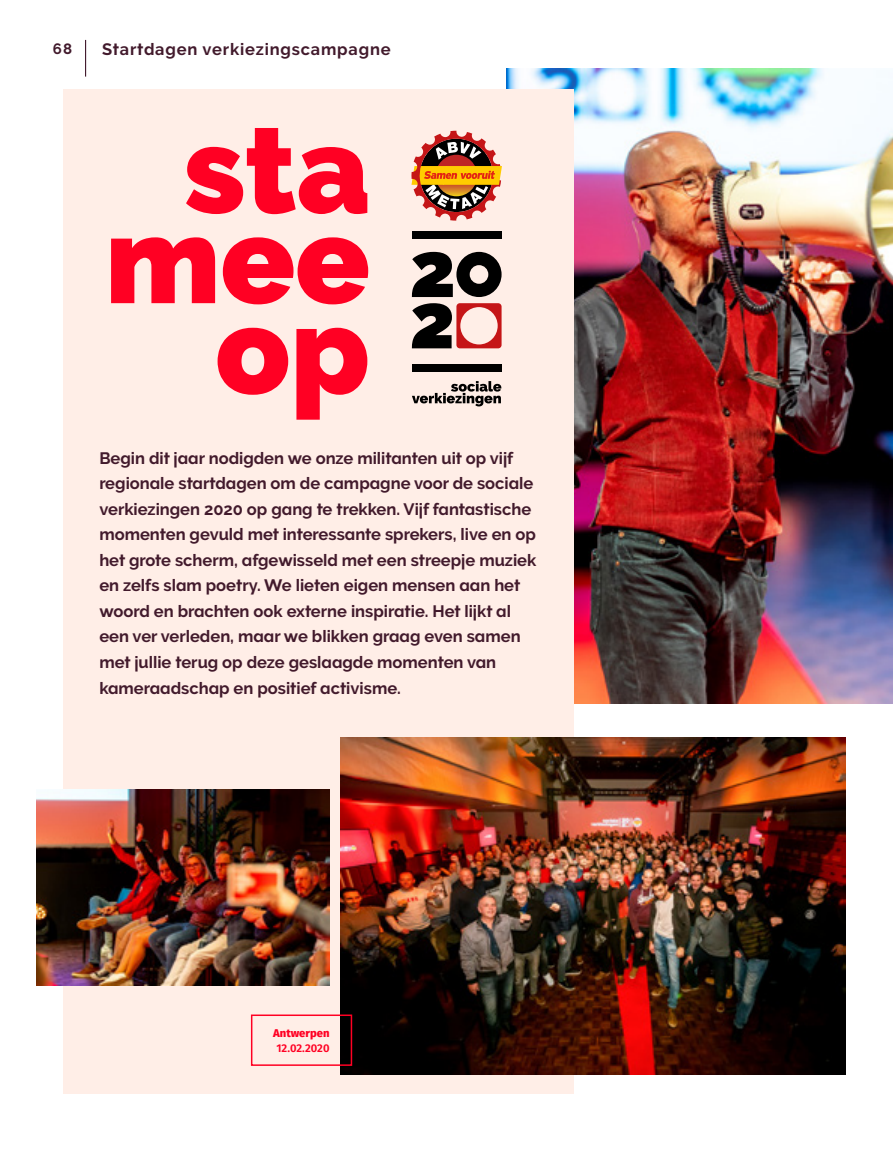
<style>
.page{position:relative;width:893px;height:1149px;background:#fff}
.page>*{position:absolute;margin:0;border:0;box-sizing:border-box;transform-origin:0 0}
.t1{font:900 122.7px/90.3px "Raleway";color:#ff0023;text-align:right}
.t2{font:700 16.5px/25.5px "Raleway";color:#421a2c}
.t3{font:700 16.5px "Raleway";letter-spacing:.05em;color:#421a2c}
.t4{font:700 15px "Raleway";color:#421a2c}
.t5{font:600 11.25px "Fira Sans";color:#ff0023}
.t6{font:800 11.25px "Fira Sans";color:#ff0023}
</style>
<div class="page">
<img style="left:506px;top:68px;width:387px;height:635px">
<div style="left:64px;top:89px;width:510px;height:1004px;background:#ffeee7"></div>
<svg style="left:412px;top:381px;width:89px;height:25px"></svg>
<div style="left:412px;top:230px;width:90px;height:8px;background:#000"></div>
<div style="left:412px;top:363px;width:90px;height:8px;background:#000"></div>
<svg style="left:412px;top:252px;width:90px;height:45px"></svg>
<svg style="left:412px;top:303px;width:90px;height:45px"></svg>
<svg style="left:411px;top:131px;width:91px;height:89px"></svg>
<img style="left:340px;top:737px;width:505px;height:336px">
<img style="left:36px;top:789px;width:294px;height:196px">
<div style="left:251px;top:1014px;width:101px;height:51px;border:2px solid #ff0023"></div>
<hr style="left:85px;top:40px;width:1px;height:37px;background:#421a2c">
<p class="t4" style="left:53px;top:40px;width:21px">68</p>
<p class="t3" style="left:102px;top:40px;width:290px">Startdagen verkiezingscampagne</p>
<h1 class="t1" style="left:105px;top:125px;width:266px">sta mee op</h1>
<p class="t2" style="left:99px;top:445px;width:438px">Begin dit jaar nodigden we onze militanten uit op vijf regionale startdagen om de campagne voor de sociale verkiezingen 2020 op gang te trekken. Vijf fantastische momenten gevuld met interessante sprekers, live en op het grote scherm, afgewisseld met een streepje muziek en zelfs slam poetry. We lieten eigen mensen aan het woord en brachten ook externe inspiratie. Het lijkt al een ver verleden, maar we blikken graag even samen met jullie terug op deze geslaagde momenten van kameraadschap en positief activisme.</p>
<p class="t6" style="left:273px;top:1025px;width:58px">Antwerpen</p>
<p class="t5" style="left:276px;top:1039px;width:55px">12.02.2020</p>
</div>
